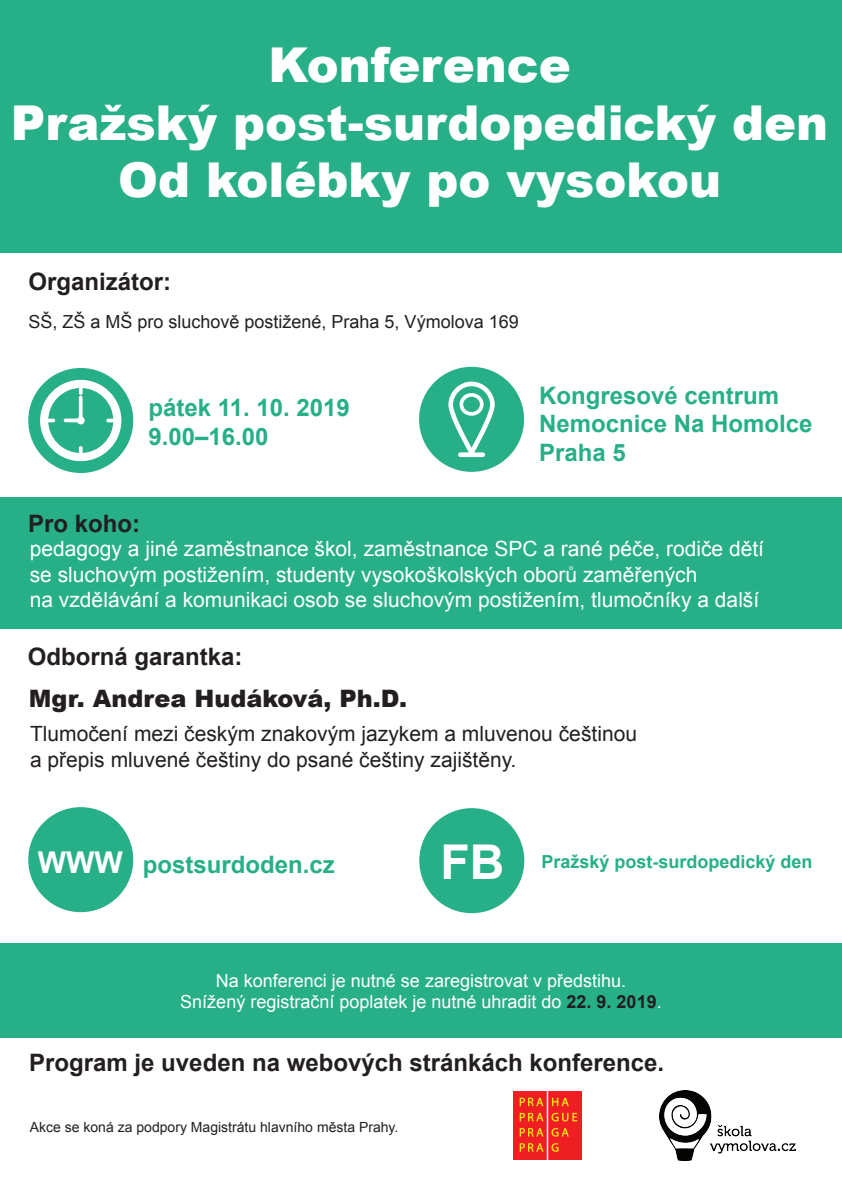
<style>
.page{position:relative;width:842px;height:1191px;background:#fff}
.page>*{position:absolute;margin:0;border:0;box-sizing:border-box;transform-origin:0 0}
.t1{font:900 48px/57.6px "Arial";color:#fff;text-align:center}
.t2{font:700 48px "Arial";color:#fff}
.t3{font:700 30px "Arial";color:#fff}
.t4{font:700 24px "Arial";color:#231f20}
.t5{font:700 24px/28.8px "Arial";color:#27af87}
.t6{font:900 24px "Arial";color:#231f20}
.t7{font:21px/25.2px "Arial";color:#fff}
.t8{font:21px/25.2px "Arial";color:#231f20}
.t9{font:18px/21.6px "Arial";color:#fff;text-align:center}
.t10{font:18px "Arial";color:#231f20}
.t11{font:700 18px "Arial";color:#27af87}
.t12{font:14px "Arial";color:#231f20}
.s1{font-weight:700;color:#231f20}
</style>
<div class="page">
<div style="left:0;top:943px;width:842px;height:94px;background:#27af87"></div>
<div style="left:0;top:497px;width:842px;height:131px;background:#27af87"></div>
<div style="left:0;top:0;width:842px;height:252px;background:#27af87"></div>
<img style="left:514px;top:1091px;width:67px;height:68px">
<img style="left:660px;top:1090px;width:136px;height:70px">
<div style="left:28px;top:368px;width:105px;height:105px;background:#27af87;border-radius:50%"></div>
<svg style="left:40px;top:380px;width:81px;height:81px"></svg>
<svg style="left:79px;top:396px;width:4px;height:26px"></svg>
<div style="left:419px;top:367px;width:105px;height:105px;background:#27af87;border-radius:50%"></div>
<svg style="left:448px;top:381px;width:47px;height:76px"></svg>
<div style="left:28px;top:807px;width:105px;height:105px;background:#27af87;border-radius:50%"></div>
<div style="left:419px;top:808px;width:105px;height:105px;background:#27af87;border-radius:50%"></div>
<h1 class="t1" style="left:11px;top:35px;width:819px">Konference<br>Pražský post-surdopedický den<br>Od kolébky po vysokou</h1>
<p class="t4" style="left:28px;top:265px;width:144px">Organizátor:</p>
<p class="t10" style="left:28px;top:309px;width:492px">SŠ, ZŠ a MŠ pro sluchově postižené, Praha 5, Výmolova 169</p>
<p class="t5" style="left:148px;top:394px;width:203px">pátek 11. 10. 2019<br>9.00–16.00</p>
<p class="t4" style="left:28px;top:507px;width:114px">Pro koho:</p>
<p class="t5" style="left:539px;top:381px;width:275px">Kongresové centrum<br>Nemocnice Na Homolce<br>Praha 5</p>
<p class="t7" style="left:30px;top:536px;width:736px">pedagogy a jiné zaměstnance škol, zaměstnance SPC a rané péče, rodiče dětí se sluchovým postižením, studenty vysokoškolských oborů zaměřených<br>na vzdělávání a komunikaci osob se sluchovým postižením, tlumočníky a další</p>
<p class="t4" style="left:28px;top:640px;width:216px">Odborná garantka:</p>
<p class="t6" style="left:29px;top:681px;width:380px">Mgr. Andrea Hudáková, Ph.D.</p>
<p class="t8" style="left:30px;top:721px;width:608px">Tlumočení mezi českým znakovým jazykem a mluvenou češtinou a přepis mluvené češtiny do psané češtiny zajištěny.</p>
<h2 class="t3" style="left:38px;top:842px;width:86px">WWW</h2>
<h1 class="t2" style="left:441px;top:830px;width:65px">FB</h1>
<p class="t5" style="left:143px;top:851px;width:194px">postsurdoden.cz</p>
<p class="t11" style="left:541px;top:849px;width:273px">Pražský post-surdopedický den</p>
<p class="t9" style="left:180px;top:969px;width:483px">Na konferenci je nutné se zaregistrovat v předstihu.<br>Snížený registrační poplatek je nutné uhradit do <span class="s1">22. 9. 2019</span>.</p>
<p class="t4" style="left:29px;top:1046px;width:636px">Program je uveden na webových stránkách konference.</p>
<p class="t12" style="left:30px;top:1117px;width:370px">Akce se koná za podpory Magistrátu hlavního města Prahy.</p>
</div>
